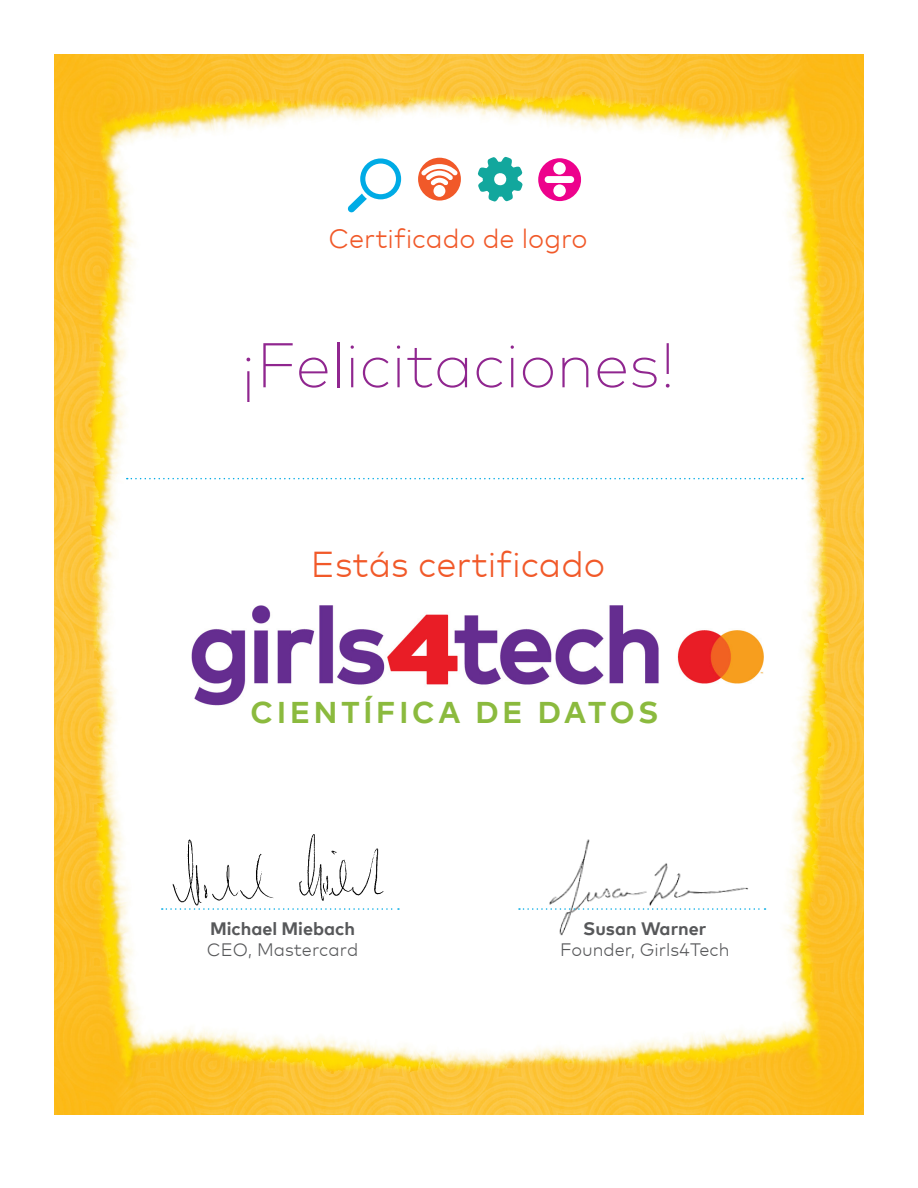
<style>
.page{position:relative;width:918px;height:1188px;background:#fff}
.page>*{position:absolute;margin:0;border:0;box-sizing:border-box;transform-origin:0 0}
.t1{font:200 63px "Mark Offc For MC";color:#90268f}
.t2{font:300 36px "Mark Offc For MC";color:#f15929}
.t3{font:700 30px "Mark Offc For MC";letter-spacing:.13em;color:#8bba3e}
.t4{font:300 27px "Mark Offc For MC";color:#f15929}
.t5{font:300 18px/21px "Mark Offc For MC";color:#57585a;text-align:center}
.t6{font:700 18px/21px "Mark Offc For MC";color:#57585a}
.s1{font-weight:300}
.s2{font-weight:700}
</style>
<div class="page">
<img style="left:54px;top:54px;width:810px;height:1061px">
<svg style="left:127px;top:478px;width:676px;height:1px"></svg>
<svg style="left:477px;top:155px;width:46px;height:49px"></svg>
<svg style="left:418px;top:158px;width:43px;height:43px"></svg>
<svg style="left:348px;top:158px;width:53px;height:54px"></svg>
<svg style="left:538px;top:158px;width:43px;height:43px"></svg>
<svg style="left:162px;top:908px;width:237px;height:2px"></svg>
<img style="left:191px;top:605px;width:572px;height:100px">
<img style="left:538px;top:828px;width:219px;height:122px">
<svg style="left:519px;top:908px;width:247px;height:2px"></svg>
<img style="left:167px;top:831px;width:226px;height:75px">
<p class="t4" style="left:329px;top:218px;width:260px">Certificado de logro</p>
<p class="t1" style="left:240px;top:318px;width:437px">¡Felicitaciones!</p>
<p class="t2" style="left:311px;top:537px;width:296px">Estás certificado</p>
<p class="t3" style="left:251px;top:690px;width:409px">CIENTÍFICA DE DATOS</p>
<p class="t6" style="left:207px;top:916px;width:153px">Michael Miebach<br><span class="s1">CEO, Mastercard</span></p>
<p class="t5" style="left:560px;top:917px;width:171px"><span class="s2">Susan Warner<br></span>Founder, Girls4Tech</p>
</div>
